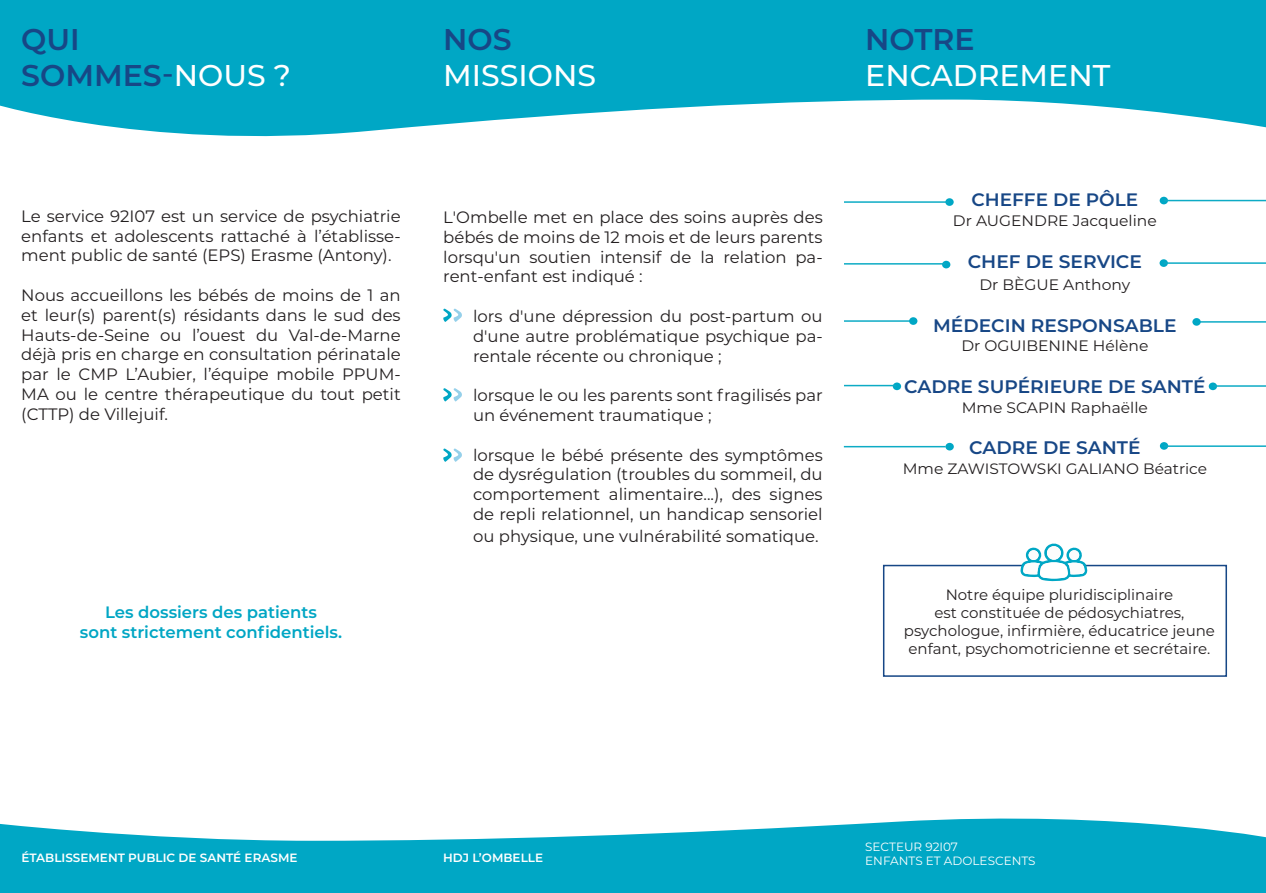
<style>
.page{position:relative;width:1266px;height:893px;background:#fff}
.page>*{position:absolute;margin:0;border:0;box-sizing:border-box;transform-origin:0 0}
.t1{font:600 30px/36px "Montserrat";color:#174786}
.t2{font:500 30px "Montserrat";color:#fff}
.t3{font:600 18.15px "Montserrat";color:#174786}
.t4{font:600 18px "Montserrat";color:#174786}
.t5{font:16.5px/19.8px "Montserrat";color:#231f20;text-align:justify}
.t6{font:600 16.5px "Montserrat";color:#00a6c4}
.t7{font:15.15px "Montserrat";color:#231f20}
.t8{font:15px/18px "Montserrat";color:#231f20;text-align:center}
.t9{font:600 12px "Montserrat";color:#fff}
.t10{font:12px "Montserrat";color:#fff}
.s1{font-weight:500}
.s2{font-weight:500;color:#fff}
.s3{font-size:15.15px}
</style>
<div class="page">
<svg style="left:0;top:0;width:1266px;height:137px;fill:#00a7c5"></svg>
<svg style="left:0;top:818px;width:1266px;height:75px;fill:#00a7c5"></svg>
<div style="left:945px;top:198px;width:8px;height:8px;background:#00a7c5;border-radius:50%"></div>
<div style="left:1159px;top:197px;width:9px;height:7px;background:#00a7c5;border-radius:50%"></div>
<hr style="left:844px;top:201px;width:105px;height:2px;background:#0dabc5">
<hr style="left:1163px;top:200px;width:103px;height:1px;background:#0dabc5">
<div style="left:942px;top:261px;width:8px;height:7px;background:#00a7c5;border-radius:50%"></div>
<div style="left:1159px;top:259px;width:8px;height:8px;background:#00a7c5;border-radius:50%"></div>
<hr style="left:844px;top:263px;width:101px;height:2px;background:#0dabc5">
<hr style="left:1163px;top:262px;width:103px;height:2px;background:#0dabc5">
<svg style="left:892px;top:382px;width:9px;height:8px"></svg>
<hr style="left:844px;top:385px;width:52px;height:1px;background:#0dabc5">
<div style="left:945px;top:443px;width:8px;height:7px;background:#00a7c5;border-radius:50%"></div>
<svg style="left:1159px;top:442px;width:9px;height:8px"></svg>
<hr style="left:844px;top:446px;width:101px;height:1px;background:#0dabc5">
<hr style="left:1164px;top:445px;width:102px;height:2px;background:#0dabc5">
<div style="left:1208px;top:382px;width:9px;height:8px;background:#00a7c5;border-radius:50%"></div>
<hr style="left:1213px;top:385px;width:53px;height:2px;background:#0dabc5">
<div style="left:883px;top:565px;width:344px;height:112px;border:2px solid #174786"></div>
<svg style="left:1020px;top:543px;width:67px;height:38px"></svg>
<div style="left:1047px;top:546px;width:13px;height:14px;background:#fcfcfc;border-radius:50%"></div>
<div style="left:1028px;top:550px;width:10px;height:10px;background:#fcfcfc;border-radius:50%"></div>
<div style="left:1069px;top:550px;width:10px;height:10px;background:#fcfcfc;border-radius:50%"></div>
<svg style="left:443px;top:308px;width:19px;height:14px"></svg>
<svg style="left:443px;top:388px;width:19px;height:14px"></svg>
<svg style="left:443px;top:448px;width:19px;height:14px"></svg>
<hr style="left:844px;top:320px;width:69px;height:2px;background:#0dabc5">
<div style="left:909px;top:317px;width:8px;height:8px;background:#00a7c5;border-radius:50%"></div>
<hr style="left:1196px;top:321px;width:70px;height:2px;background:#0dabc5">
<div style="left:1192px;top:318px;width:8px;height:8px;background:#00a7c5;border-radius:50%"></div>
<h1 class="t1" style="left:21px;top:20px;width:271px">QUI<br>SOMMES<span class="s1">-</span><span class="s2">NOUS ?</span></h1>
<h1 class="t1" style="left:443px;top:20px;width:70px">NOS</h1>
<h1 class="t2" style="left:443px;top:55px;width:154px">MISSIONS</h1>
<p class="t5" style="left:21px;top:206px;width:381px">Le service 92I07 est un service de psychiatrie enfants et adolescents rattaché à l’établisse&shy;ment public de santé (EPS) Erasme (Antony).</p>
<p class="t5" style="left:21px;top:285px;width:381px">Nous accueillons les bébés de moins de 1 an et leur(s) parent(s) résidants dans le sud des Hauts-de-Seine ou l’ouest du Val-de-Marne déjà pris en charge en consultation périnatale par le CMP L’Aubier, l’équipe mobile PPUM-MA ou le centre thérapeutique du tout petit (CTTP) de Villejuif.</p>
<p class="t6" style="left:105px;top:600px;width:213px">Les dossiers des patients</p>
<p class="t6" style="left:80px;top:620px;width:264px">sont strictement confidentiels.</p>
<p class="t5" style="left:443px;top:207px;width:381px">L'Ombelle met en place des soins auprès des bébés de moins de 12 mois et de leurs parents lorsqu'un soutien intensif de la relation pa&shy;rent-enfant est indiqué :</p>
<p class="t5" style="left:473px;top:306px;width:351px">lors d'une dépression du post-partum ou d'une autre problématique psychique pa&shy;rentale récente ou chronique ;</p>
<p class="t5" style="left:473px;top:385px;width:351px">lorsque le ou les parents sont fragilisés par un événement traumatique ;</p>
<p class="t5" style="left:473px;top:444px;width:351px">lorsque le bébé présente des symptômes de dysrégulation (troubles du sommeil, du comportement alimentaire...), des signes de repli relationnel, un handicap sensoriel</p>
<p class="t5" style="left:473px;top:525px;width:347px">ou physique, une vulnérabilité somatique.</p>
<h1 class="t1" style="left:865px;top:20px;width:111px">NOTRE</h1>
<h1 class="t2" style="left:865px;top:55px;width:247px">ENCADREMENT</h1>
<p class="t4" style="left:971px;top:187px;width:168px">CHEFFE DE PÔLE</p>
<p class="t7" style="left:953px;top:210px;width:205px">Dr AUGENDRE Jacqueline</p>
<p class="t3" style="left:967px;top:248px;width:176px">CHEF DE SERVICE</p>
<p class="t7" style="left:979px;top:274px;width:152px">Dr BÈGUE Anthony</p>
<p class="t3" style="left:933px;top:312px;width:245px">MÉDECIN RESPONSABLE</p>
<p class="t7" style="left:961px;top:336px;width:188px">Dr OGUIBENINE Hélène</p>
<p class="t3" style="left:904px;top:374px;width:303px">CADRE SUPÉRIEURE DE SANTÉ</p>
<p class="t7" style="left:961px;top:397px;width:188px">Mme SCAPIN Raphaëlle</p>
<p class="t3" style="left:969px;top:435px;width:173px">CADRE DE SANTÉ</p>
<p class="t8" style="left:902px;top:459px;width:306px"><span class="s3">Mme</span> ZAWISTOWSKI GALIANO Béatrice</p>
<p class="t8" style="left:904px;top:585px;width:313px">Notre équipe pluridisciplinaire<br>est constituée de pédosychiatres, psychologue, infirmière, éducatrice jeune enfant, psychomotricienne et secrétaire.</p>
<p class="t10" style="left:865px;top:838px;width:94px">SECTEUR 92I07</p>
<p class="t9" style="left:21px;top:849px;width:278px">ÉTABLISSEMENT PUBLIC DE SANTÉ ERASME</p>
<p class="t10" style="left:865px;top:853px;width:172px">ENFANTS ET ADOLESCENTS</p>
<p class="t9" style="left:443px;top:849px;width:101px">HDJ L’OMBELLE</p>
</div>
